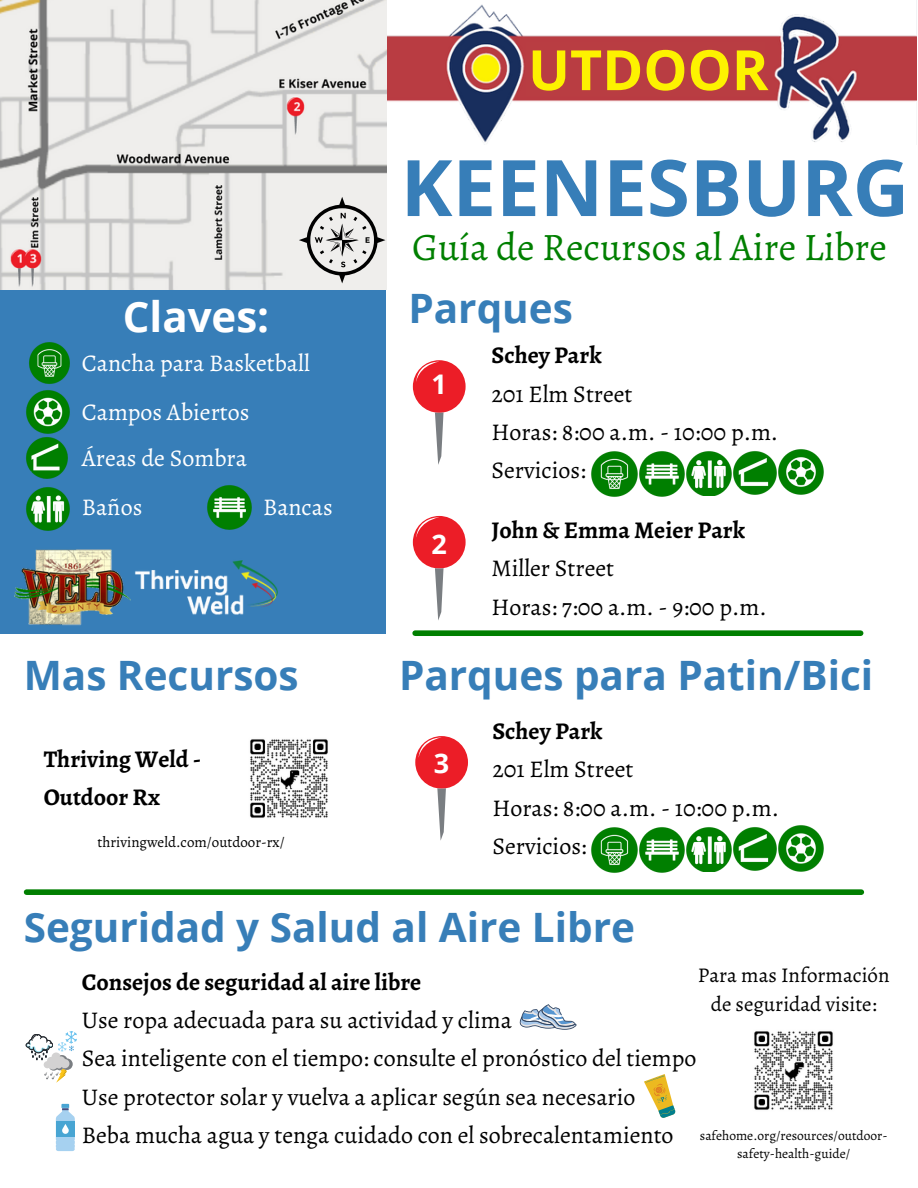
<style>
.page{position:relative;width:918px;height:1188px;background:#fff}
.page>*{position:absolute;margin:0;border:0;box-sizing:border-box;transform-origin:0 0}
.t1{font:700 78px "Open Sans";color:#377eb8}
.t2{font:700 55.65px "Open Sans";color:#fdf200}
.t3{font:700 42px "Open Sans";color:#fff}
.t4{font:700 40.5px "Open Sans";color:#377eb8}
.t5{font:39px "Alegreya";color:#007f00}
.t6{font:700 27px "Open Sans";color:#fff}
.t7{font:24px "Alegreya";color:#000}
.t8{font:700 24px/38.2px "Alegreya";color:#000}
.t9{font:24px "Alegreya";color:#fff}
.t10{font:21px/29.2px "Alegreya";color:#000;text-align:center}
.t11{font:15px "Alegreya";color:#000}
.t12{font:13.5px/18px "Alegreya";color:#000;text-align:center}
</style>
<div class="page">
<div style="left:0;top:43px;width:386px;height:591px;background:#377eb8"></div>
<img style="left:387px;top:0;width:530px;height:145px">
<div style="left:526px;top:42px;width:239px;height:53px;background:#b93d42"></div>
<img style="left:15px;top:549px;width:115px;height:77px">
<img style="left:130px;top:560px;width:148px;height:55px">
<img style="left:26px;top:437px;width:42px;height:42px">
<div style="left:413px;top:360px;width:53px;height:53px;background:#ec1d27;border-radius:50%"></div>
<svg style="left:435px;top:412px;width:9px;height:53px"></svg>
<svg style="left:416px;top:361px;width:23px;height:21px"></svg>
<img style="left:207px;top:485px;width:45px;height:45px">
<img style="left:591px;top:451px;width:94px;height:46px">
<img style="left:26px;top:487px;width:44px;height:44px">
<img style="left:29px;top:342px;width:41px;height:42px">
<img style="left:686px;top:449px;width:138px;height:47px">
<div style="left:413px;top:516px;width:53px;height:53px;background:#ec1d27;border-radius:50%"></div>
<svg style="left:435px;top:568px;width:9px;height:52px"></svg>
<svg style="left:416px;top:517px;width:23px;height:20px"></svg>
<div style="left:415px;top:630px;width:446px;height:6px;background:#007f00"></div>
<div style="left:415px;top:736px;width:53px;height:53px;background:#ec1d27;border-radius:50%"></div>
<svg style="left:437px;top:788px;width:9px;height:53px"></svg>
<svg style="left:419px;top:737px;width:23px;height:19px"></svg>
<img style="left:0;top:0;width:387px;height:289px">
<img style="left:754px;top:1031px;width:79px;height:79px">
<svg style="left:26px;top:1031px;width:51px;height:52px"></svg>
<svg style="left:644px;top:1074px;width:31px;height:44px"></svg>
<svg style="left:56px;top:1104px;width:19px;height:47px"></svg>
<svg style="left:519px;top:1004px;width:58px;height:26px"></svg>
<div style="left:27px;top:889px;width:834px;height:6px;background:#007f00"></div>
<img style="left:250px;top:739px;width:78px;height:79px">
<img style="left:26px;top:390px;width:44px;height:44px">
<svg style="left:299px;top:197px;width:86px;height:86px;background:#c8c7c5"></svg>
<img style="left:591px;top:827px;width:94px;height:46px">
<img style="left:686px;top:825px;width:138px;height:47px">
<p class="t2" style="left:528px;top:31px;width:242px">UTDOOR</p>
<p class="t3" style="left:123px;top:287px;width:148px">Claves:</p>
<p class="t9" style="left:82px;top:347px;width:230px">Cancha para Basketball</p>
<p class="t9" style="left:82px;top:396px;width:169px">Campos Abiertos</p>
<p class="t9" style="left:82px;top:441px;width:167px">Áreas de Sombra</p>
<p class="t9" style="left:82px;top:491px;width:62px">Baños</p>
<p class="t9" style="left:263px;top:491px;width:71px">Bancas</p>
<p class="t4" style="left:24px;top:647px;width:276px">Mas Recursos</p>
<p class="t8" style="left:44px;top:740px;width:159px">Thriving Weld -<br>Outdoor Rx</p>
<p class="t11" style="left:98px;top:832px;width:189px">thrivingweld.com/outdoor-rx/</p>
<p class="t1" style="left:401px;top:133px;width:510px">KEENESBURG</p>
<p class="t5" style="left:412px;top:220px;width:476px">Guía de Recursos al Aire Libre</p>
<p class="t4" style="left:408px;top:280px;width:166px">Parques</p>
<p class="t6" style="left:432px;top:365px;width:17px">1</p>
<p class="t6" style="left:432px;top:525px;width:17px">2</p>
<p class="t8" style="left:491px;top:336px;width:112px">Schey Park</p>
<p class="t7" style="left:491px;top:377px;width:143px">201 Elm Street</p>
<p class="t7" style="left:491px;top:415px;width:288px">Horas: 8:00 a.m. - 10:00 p.m.</p>
<p class="t7" style="left:491px;top:454px;width:96px">Servicios:</p>
<p class="t8" style="left:491px;top:511px;width:255px">John &amp; Emma Meier Park</p>
<p class="t7" style="left:491px;top:552px;width:124px">Miller Street</p>
<p class="t7" style="left:491px;top:590px;width:277px">Horas: 7:00 a.m. - 9:00 p.m.</p>
<p class="t4" style="left:399px;top:647px;width:476px">Parques para Patin/Bici</p>
<p class="t6" style="left:434px;top:744px;width:17px">3</p>
<p class="t8" style="left:492px;top:712px;width:112px">Schey Park</p>
<p class="t7" style="left:492px;top:753px;width:143px">201 Elm Street</p>
<p class="t7" style="left:492px;top:791px;width:288px">Horas: 8:00 a.m. - 10:00 p.m.</p>
<p class="t7" style="left:492px;top:830px;width:96px">Servicios:</p>
<p class="t4" style="left:24px;top:899px;width:613px">Seguridad y Salud al Aire Libre</p>
<p class="t8" style="left:82px;top:963px;width:341px">Consejos de seguridad al aire libre</p>
<p class="t7" style="left:82px;top:1004px;width:432px">Use ropa adecuada para su actividad y clima</p>
<p class="t7" style="left:82px;top:1042px;width:616px">Sea inteligente con el tiempo: consulte el pronóstico del tiempo</p>
<p class="t7" style="left:82px;top:1080px;width:555px">Use protector solar y vuelva a aplicar según sea necesario</p>
<p class="t7" style="left:82px;top:1118px;width:593px">Beba mucha agua y tenga cuidado con el sobrecalentamiento</p>
<p class="t10" style="left:698px;top:960px;width:193px">Para mas Información de seguridad visite:</p>
<p class="t12" style="left:700px;top:1126px;width:189px">safehome.org/resources/outdoor&shy;safety-health-guide/</p>
</div>
